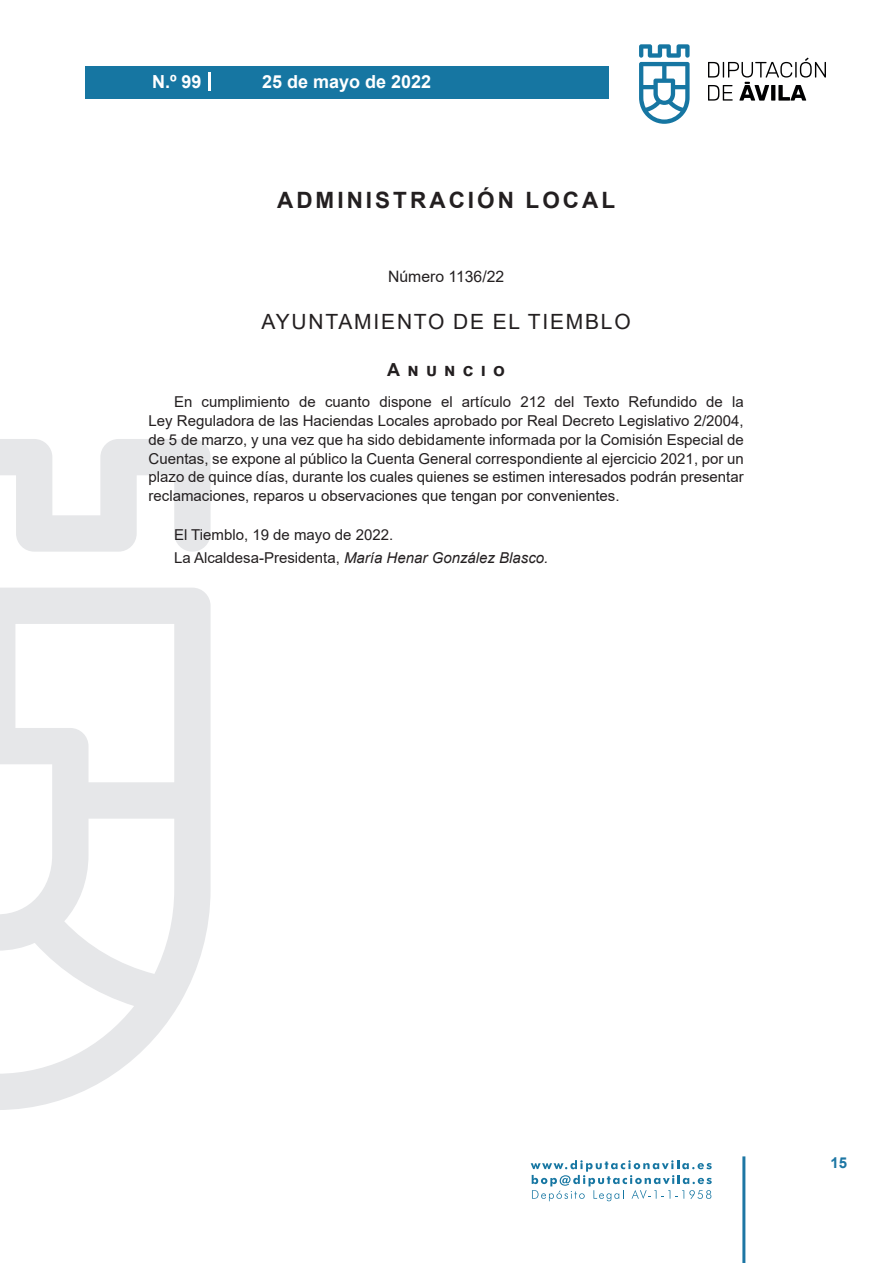
<style>
.page{position:relative;width:893px;height:1263px;background:#fff}
.page>*{position:absolute;margin:0;border:0;box-sizing:border-box;transform-origin:0 0}
.t1{font:700 22.5px "Arial";letter-spacing:.135em;color:#231f20}
.t2{font:21px "Arial";letter-spacing:.085em;color:#231f20}
.t3{font:700 18px "Arial";color:#fff}
.t4{font:700 18px "Arial";letter-spacing:.4em;color:#231f20}
.t5{font:15.75px "Arial";color:#231f20}
.t6{font:15px/18.8px "Arial";color:#231f20;text-align:justify}
.t7{font:700 15px "Arial";color:#1d76a4}
.s1{font-style:italic}
</style>
<div class="page">
<svg style="left:531px;top:1160px;width:181px;height:41px"></svg>
<div style="left:85px;top:66px;width:523px;height:33px;background:#1676a2"></div>
<svg style="left:639px;top:44px;width:51px;height:80px"></svg>
<svg style="left:708px;top:58px;width:118px;height:43px"></svg>
<hr style="left:742px;top:1156px;width:3px;height:107px;background:#1d76a4">
<svg style="left:208px;top:72px;width:2px;height:18px"></svg>
<svg style="left:0;top:439px;width:211px;height:671px"></svg>
<p class="t3" style="left:152px;top:69px;width:51px">N.º 99</p>
<p class="t3" style="left:262px;top:69px;width:171px">25 de mayo de 2022</p>
<h1 class="t1" style="left:277px;top:184px;width:340px">ADMINISTRACIÓN LOCAL</h1>
<p class="t5" style="left:388px;top:266px;width:118px">Número 1136/22</p>
<h2 class="t2" style="left:262px;top:307px;width:371px">AYUNTAMIENTO DE EL TIEMBLO</h2>
<p class="t4" style="left:387px;top:357px;width:119px">Anuncio</p>
<p class="t6" style="left:148px;top:393px;width:597px;text-indent:26px">En cumplimiento de cuanto dispone el artículo 212 del Texto Refundido de la Ley Reguladora de las Haciendas Locales aprobado por Real Decreto Legislativo 2/2004, de 5 de marzo, y una vez que ha sido debidamente informada por la Comisión Especial de Cuentas, se expone al público la Cuenta General correspondiente al ejercicio 2021, por un plazo de quince días, durante los cuales quienes se estimen interesados podrán presentar reclamaciones, reparos u observaciones que tengan por convenientes.</p>
<p class="t6" style="left:174px;top:524px;width:376px;line-height:22.2px">El Tiemblo, 19 de mayo de 2022.<br>La Alcaldesa-Presidenta, <span class="s1">María Henar González Blasco.</span></p>
<p class="t7" style="left:831px;top:1152px;width:18px">15</p>
</div>
